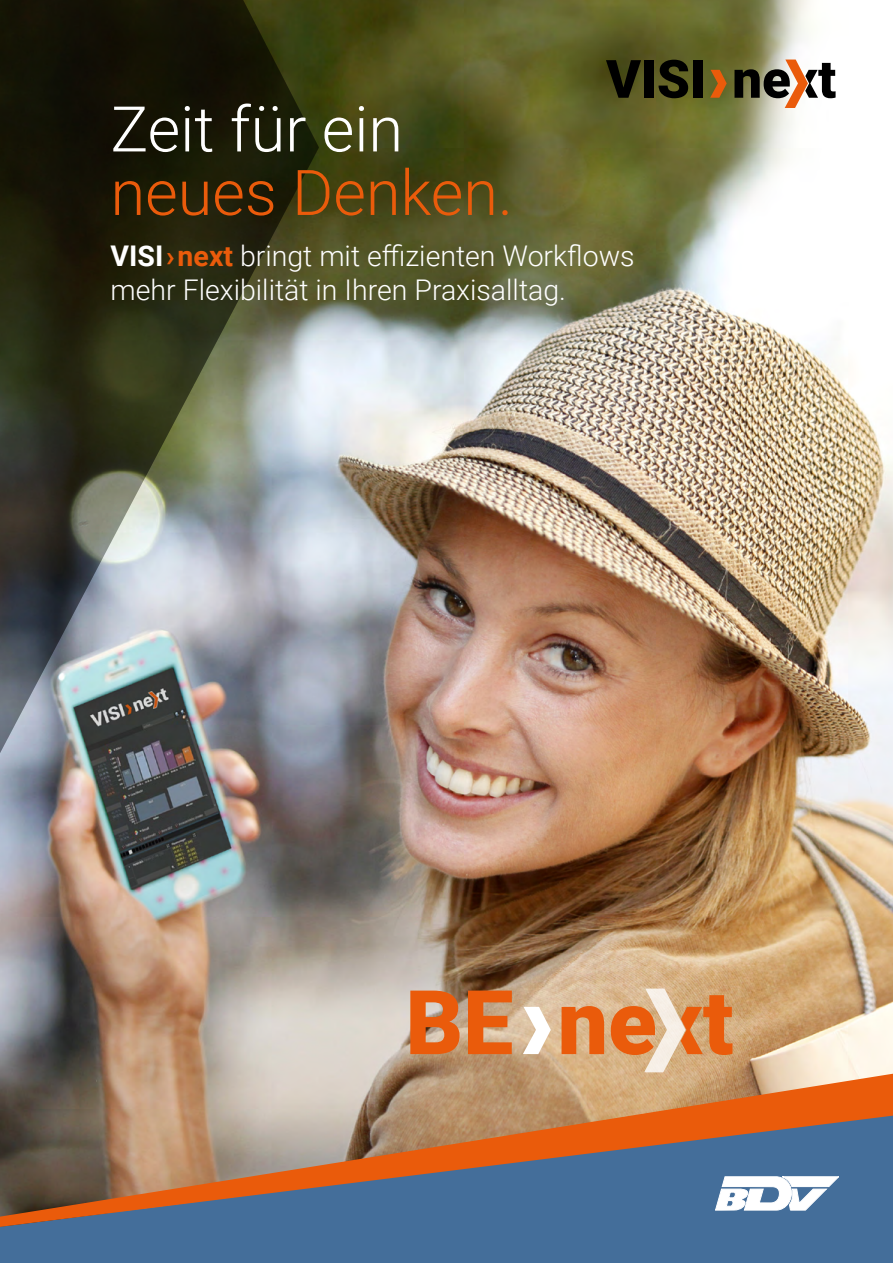
<style>
.page{position:relative;width:893px;height:1263px;background:#fff}
.page>*{position:absolute;margin:0;border:0;box-sizing:border-box;transform-origin:0 0}
.t1{font:300 63px "Roboto";color:#ea5b0b}
.t2{font:300 63px "Roboto";color:#fff}
.t3{font:300 28.5px/34.2px "Roboto";color:#fff}
.s1{font-weight:700}
.s2{font-weight:700;color:#ea5b0b}
</style>
<div class="page">
<img style="left:0;top:0;width:893px;height:1074px">
<img style="left:0;top:0;width:319px;height:972px">
<svg style="left:606px;top:60px;width:35px;height:38px"></svg>
<div style="left:644px;top:60px;width:9px;height:38px;background:#000"></div>
<svg style="left:658px;top:60px;width:30px;height:38px"></svg>
<div style="left:693px;top:60px;width:9px;height:38px;background:#000"></div>
<svg style="left:710px;top:70px;width:17px;height:28px"></svg>
<svg style="left:734px;top:60px;width:102px;height:48px"></svg>
<div style="left:0;top:1227px;width:893px;height:36px;background:#446e9a"></div>
<svg style="left:0;top:1074px;width:893px;height:153px;background:#917c71"></svg>
<svg style="left:410px;top:988px;width:322px;height:84px;background:#da9766"></svg>
<h1 class="t2" style="left:111px;top:85px;width:294px">Zeit für ein</h1>
<h1 class="t1" style="left:111px;top:148px;width:404px">neues Denken.</h1>
<p class="t3" style="left:111px;top:238px;width:526px"><span class="s1">VISI</span><span class="s2">›next</span> bringt mit effizienten Workflows mehr Flexibilität in Ihren Praxisalltag.</p>
</div>
